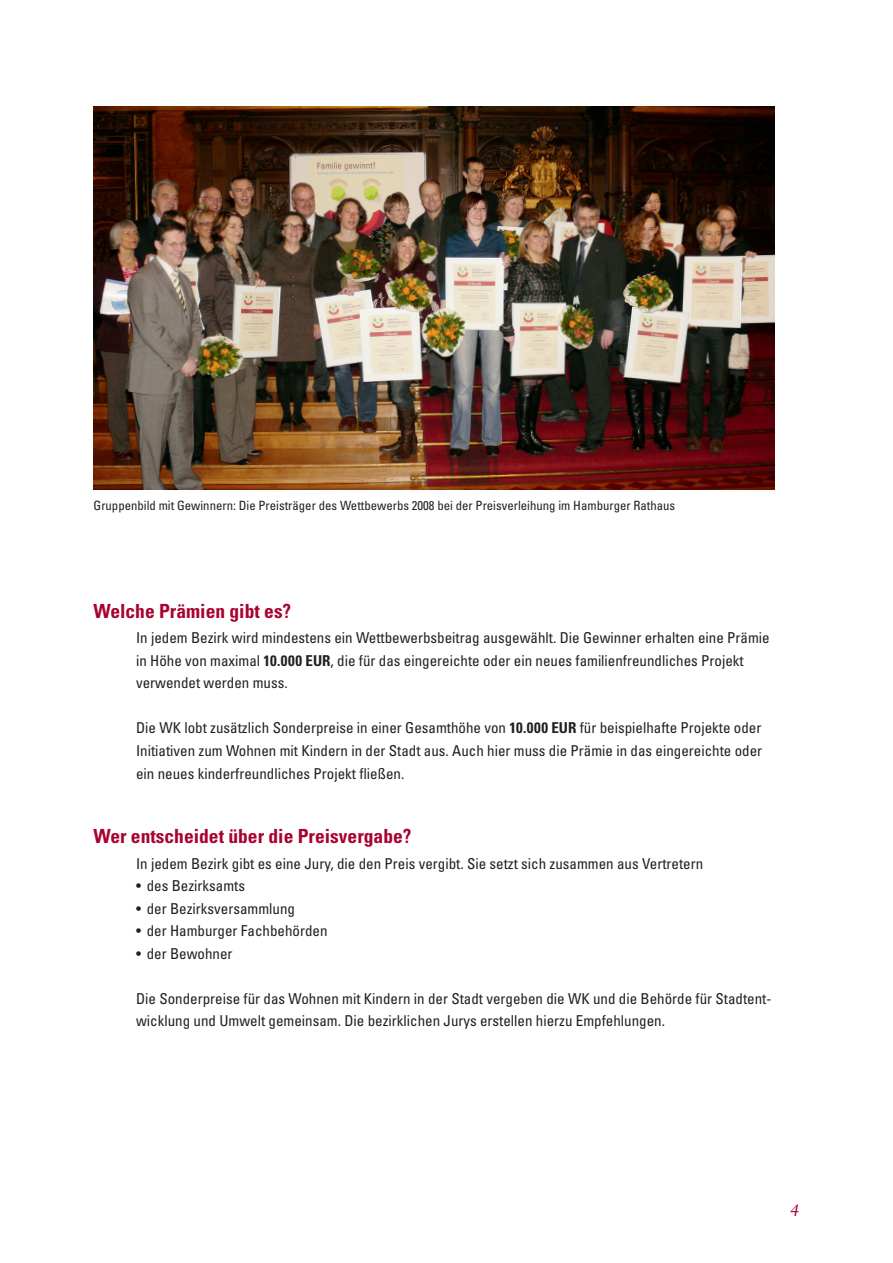
<style>
.page{position:relative;width:893px;height:1263px;background:#fff}
.page>*{position:absolute;margin:0;border:0;box-sizing:border-box;transform-origin:0 0}
.t1{font:700 condensed 19.5px "Univers LT Std";color:#a80330}
.t2{font:italic 16.5px "Sabon LT Std";color:#a80330}
.t3{font:condensed 15px/22.5px "Univers LT Std";color:#231f20}
.t4{font:condensed 12.75px "Univers LT Std";color:#231f20}
.s1{font-weight:700}
</style>
<div class="page">
<img style="left:94px;top:106px;width:681px;height:384px">
<p class="t4" style="left:94px;top:497px;width:583px">Gruppenbild mit Gewinnern: Die Preisträger des Wettbewerbs 2008 bei der Preisverleihung im Hamburger Rathaus</p>
<h1 class="t1" style="left:94px;top:599px;width:199px">Welche Prämien gibt es?</h1>
<p class="t3" style="left:136px;top:627px;width:635px">In jedem Bezirk wird mindestens ein Wettbewerbsbeitrag ausgewählt. Die Gewinner erhalten eine Prämie in Höhe von maximal <span class="s1">10.000 EUR</span>, die für das eingereichte oder ein neues familienfreundliches Projekt verwendet werden muss.</p>
<p class="t3" style="left:136px;top:717px;width:628px;text-align:justify">Die WK lobt zusätzlich Sonderpreise in einer Gesamthöhe von <span class="s1">10.000 EUR</span> für beispielhafte Projekte oder Initiativen zum Wohnen mit Kindern in der Stadt aus. Auch hier muss die -Prämie in das eingereichte oder ein neues kinderfreundliches Projekt fließen.</p>
<h1 class="t1" style="left:94px;top:824px;width:319px">Wer entscheidet über die Preisvergabe?</h1>
<p class="t3" style="left:136px;top:852px;width:569px">In jedem Bezirk gibt es eine Jury, die den Preis vergibt. Sie setzt sich zusammen aus Vertretern</p>
<p class="t3" style="left:136px;top:874px;width:110px">• des Bezirksamts</p>
<p class="t3" style="left:136px;top:897px;width:160px">• der Bezirksversammlung</p>
<p class="t3" style="left:136px;top:919px;width:193px">• der Hamburger Fachbehörden</p>
<p class="t3" style="left:136px;top:942px;width:98px">• der Bewohner</p>
<p class="t3" style="left:136px;top:987px;width:637px">Die Sonderpreise für das Wohnen mit Kindern in der Stadt vergeben die WK und die Behörde für Stadtent&shy;wicklung und Umwelt gemeinsam. Die bezirklichen Jurys erstellen hierzu Empfehlungen.</p>
<p class="t2" style="left:790px;top:1201px;width:11px">4</p>
</div>
